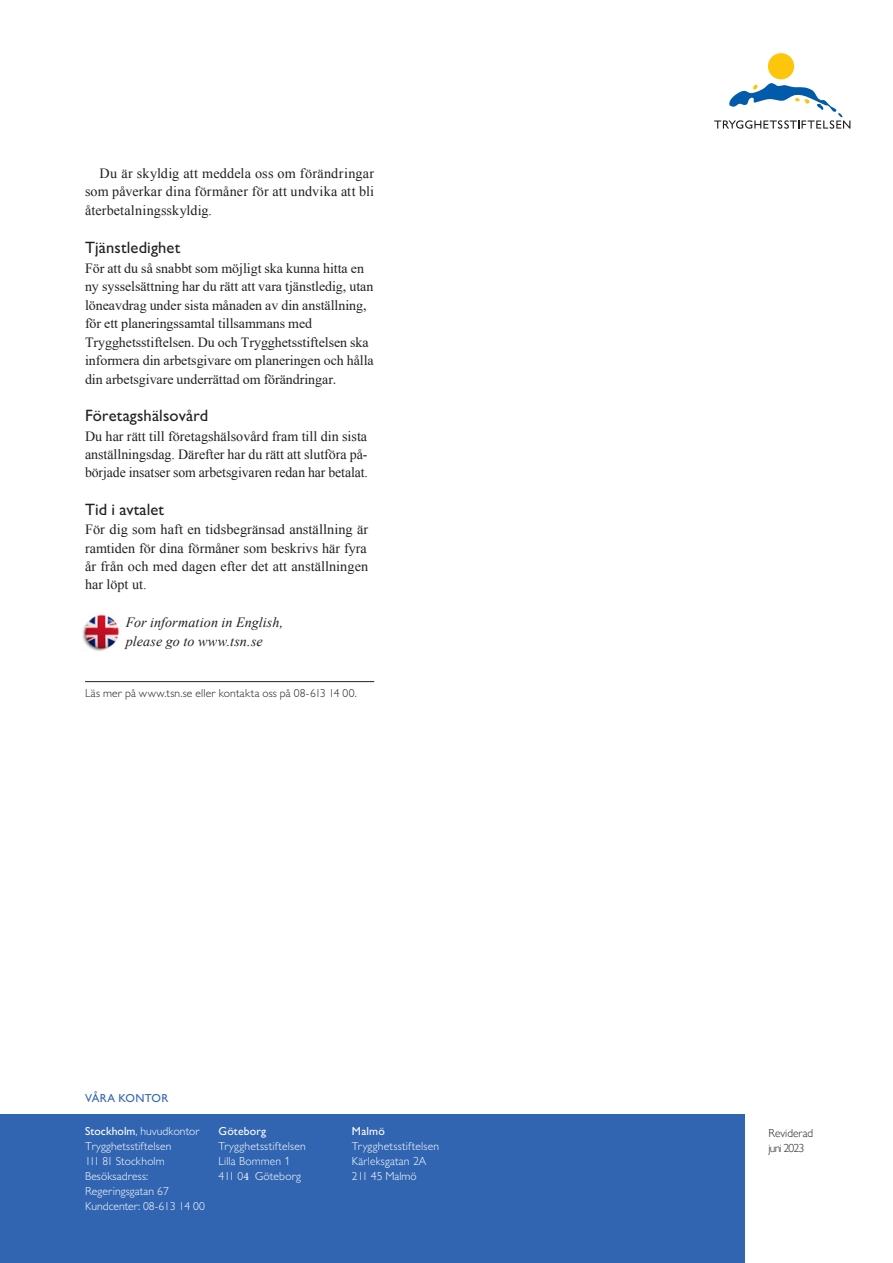
<style>
.page{position:relative;width:893px;height:1263px;background:#fff}
.page>*{position:absolute;margin:0;border:0;box-sizing:border-box;transform-origin:0 0}
.Bröd{font:500 16.5px "Gill Sans MT Pro";letter-spacing:.01em;color:#231f20}
.Bröd-2{font:14.1px/18.3px "Times New Roman";letter-spacing:.005em;color:#231f20;text-align:justify}
.Bröd-3{font:14.1px/18.5px "Times New Roman";letter-spacing:-.005em;color:#231f20}
.Bröd-4{font:italic 14.1px/18.8px "Times New Roman";letter-spacing:.005em;color:#231f20}
.t1{font:300 11.7px/15px "Gill Sans MT Pro";letter-spacing:.01em;color:#fff}
.Fotnot{font:300 11.7px "Gill Sans MT Pro";letter-spacing:.015em;color:#231f20}
.t2{font:300 11.7px "Gill Sans Nova";letter-spacing:.015em;color:#fff}
.t3{font:500 11.7px "Gill Sans MT Pro";letter-spacing:.015em;color:#fff}
.t4{font:500 11.7px "Gill Sans MT Pro";letter-spacing:.02em;color:#3165b1}
.t5{font:300 11.7px "Gill Sans Nova";color:#231f20}
.t6{font:300 11.7px "Gill Sans Nova";letter-spacing:-.065em;color:#231f20}
.s1{font-weight:500}
.s2{font-family:"Minion Pro";font-weight:400}
.s3{font-family:"Gill Sans Nova"}
</style>
<div class="page">
<div style="left:768px;top:53px;width:26px;height:26px;background:#fec50d;border-radius:50%"></div>
<svg style="left:714px;top:83px;width:136px;height:46px"></svg>
<hr style="left:85px;top:681px;width:289px;height:1px;background:#231f20">
<div style="left:0;top:1114px;width:744px;height:149px;background:#3165b1"></div>
<img style="left:82px;top:614px;width:37px;height:38px">
<p class="Bröd-2" style="left:85px;top:163px;width:291px;line-height:18.8px;text-indent:15px">Du är skyldig att meddela oss om förändringar som påverkar dina förmåner för att undvika att bli återbetalningsskyldig.</p>
<p class="Bröd" style="left:85px;top:237px;width:97px">Tjänstledighet</p>
<p class="Bröd-3" style="left:85px;top:258px;width:290px">För att du så snabbt som möjligt ska kunna hitta en ny sysselsättning har du rätt att vara tjänstledig, utan löneavdrag under sista månaden av din anställning, för ett planeringssamtal tillsammans med Trygghetsstiftelsen. Du och Trygghetsstiftelsen ska informera din arbetsgivare om planeringen och hålla din arbetsgivare underrättad om förändringar.</p>
<p class="Bröd" style="left:85px;top:406px;width:125px">Företagshälsovård</p>
<p class="Bröd-2" style="left:85px;top:426px;width:285px">Du har rätt till företagshälsovård fram till din sista anställningsdag. Därefter har du rätt att slutföra på&shy;började insatser som arbetsgivaren redan har betalat.</p>
<p class="Bröd" style="left:85px;top:499px;width:81px">Tid i avtalet</p>
<p class="Bröd-2" style="left:85px;top:520px;width:285px">För dig som haft en tidsbegränsad anställning är ramtiden för dina förmåner som beskrivs här fyra år från och med dagen efter det att anställningen har löpt ut.</p>
<p class="Bröd-4" style="left:126px;top:612px;width:159px">For information in English, please go to www.tsn.se</p>
<p class="Fotnot" style="left:85px;top:686px;width:273px">Läs mer på www.tsn.se eller kontakta oss på 08-613 14 00.</p>
<p class="t4" style="left:85px;top:1091px;width:85px">VÅRA KONTOR</p>
<p class="t1" style="left:85px;top:1123px;width:121px"><span class="s1">Stockholm</span>, huvudkontor<br>Trygghetsstiftelsen<br>111 81 Stockholm<br>Besöksadress:<br>Regeringsgatan 67<br>Kundcenter: 08-613 14 00</p>
<p class="t3" style="left:218px;top:1124px;width:49px">Göteborg</p>
<p class="t1" style="left:218px;top:1138px;width:89px">Trygghetsstiftelsen</p>
<p class="t2" style="left:218px;top:1154px;width:73px">Lilla Bommen 1</p>
<p class="t1" style="left:218px;top:1168px;width:84px">411 0<span class="s2">4</span> Göteborg</p>
<p class="t3" style="left:352px;top:1124px;width:34px">Malmö</p>
<p class="t1" style="left:352px;top:1138px;width:89px">Trygghetsstiftelsen</p>
<p class="t2" style="left:352px;top:1155px;width:76px">Kärleksgatan 2A</p>
<p class="t1" style="left:352px;top:1168px;width:66px">211 <span class="s3">45</span> Malmö</p>
<p class="t5" style="left:769px;top:1126px;width:46px">Reviderad</p>
<p class="t6" style="left:769px;top:1141px;width:37px">juni 2023</p>
</div>
